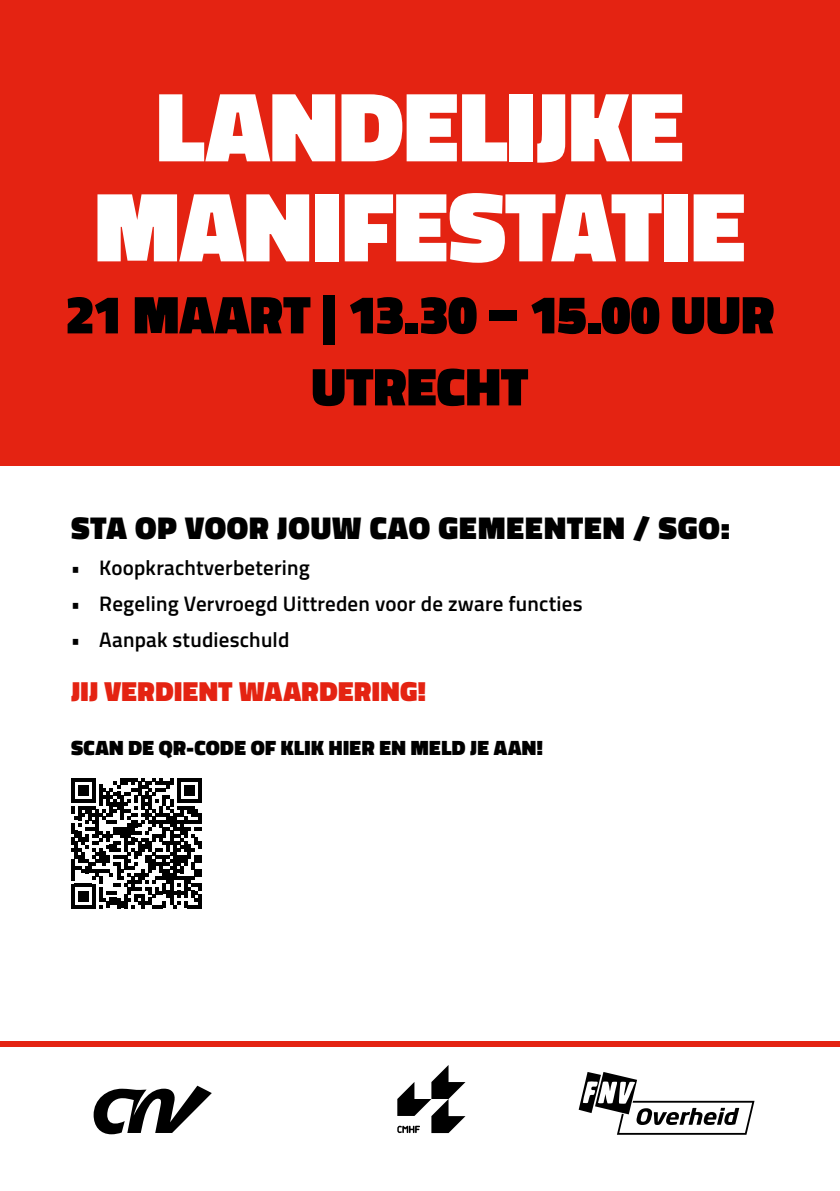
<style>
.page{position:relative;width:840px;height:1191px;background:#fff}
.page>*{position:absolute;margin:0;border:0;box-sizing:border-box;transform-origin:0 0}
.t1{font:900 100px/100px "Titillium";letter-spacing:-.005em;color:#fff;text-align:center}
.t2{font:900 54px/72px "Titillium";letter-spacing:-.005em;color:#000;text-align:center}
.t3{font:900 32px "Titillium";letter-spacing:.03em;color:#000}
.t4{font:900 28px "Titillium";letter-spacing:.015em;color:#e42312}
.t5{font:600 21px "Titillium";letter-spacing:.01em;color:#000}
.t6{font:900 21px "Titillium";letter-spacing:.02em;color:#000}
</style>
<div class="page">
<div style="left:0;top:0;width:839px;height:466px;background:#e42312"></div>
<div style="left:0;top:1040px;width:839px;height:6px;background:#e42312"></div>
<svg style="left:71px;top:778px;width:130px;height:130px"></svg>
<hr style="left:198px;top:894px;width:3px;height:14px;background:#000">
<svg style="left:578px;top:1072px;width:177px;height:63px"></svg>
<svg style="left:397px;top:1065px;width:68px;height:68px"></svg>
<svg style="left:94px;top:1085px;width:118px;height:49px"></svg>
<h1 class="t1" style="left:94px;top:77px;width:652px">LANDELIJKE<br>MANIFESTATIE</h1>
<h2 class="t2" style="left:65px;top:279px;width:710px">21 MAART | 13.30 – 15.00 UUR<br>UTRECHT</h2>
<h3 class="t3" style="left:71px;top:504px;width:660px">STA OP VOOR JOUW CAO GEMEENTEN / SGO:</h3>
<p class="t5" style="left:71px;top:552px;width:240px">• Koopkrachtverbetering</p>
<p class="t5" style="left:71px;top:588px;width:513px">• Regeling Vervroegd Uittreden voor de zware functies</p>
<p class="t5" style="left:71px;top:624px;width:220px">• Aanpak studieschuld</p>
<h3 class="t4" style="left:71px;top:671px;width:356px">JIJ VERDIENT WAARDERING!</h3>
<p class="t6" style="left:71px;top:732px;width:473px">SCAN DE QR-CODE OF KLIK HIER EN MELD JE AAN!</p>
</div>
